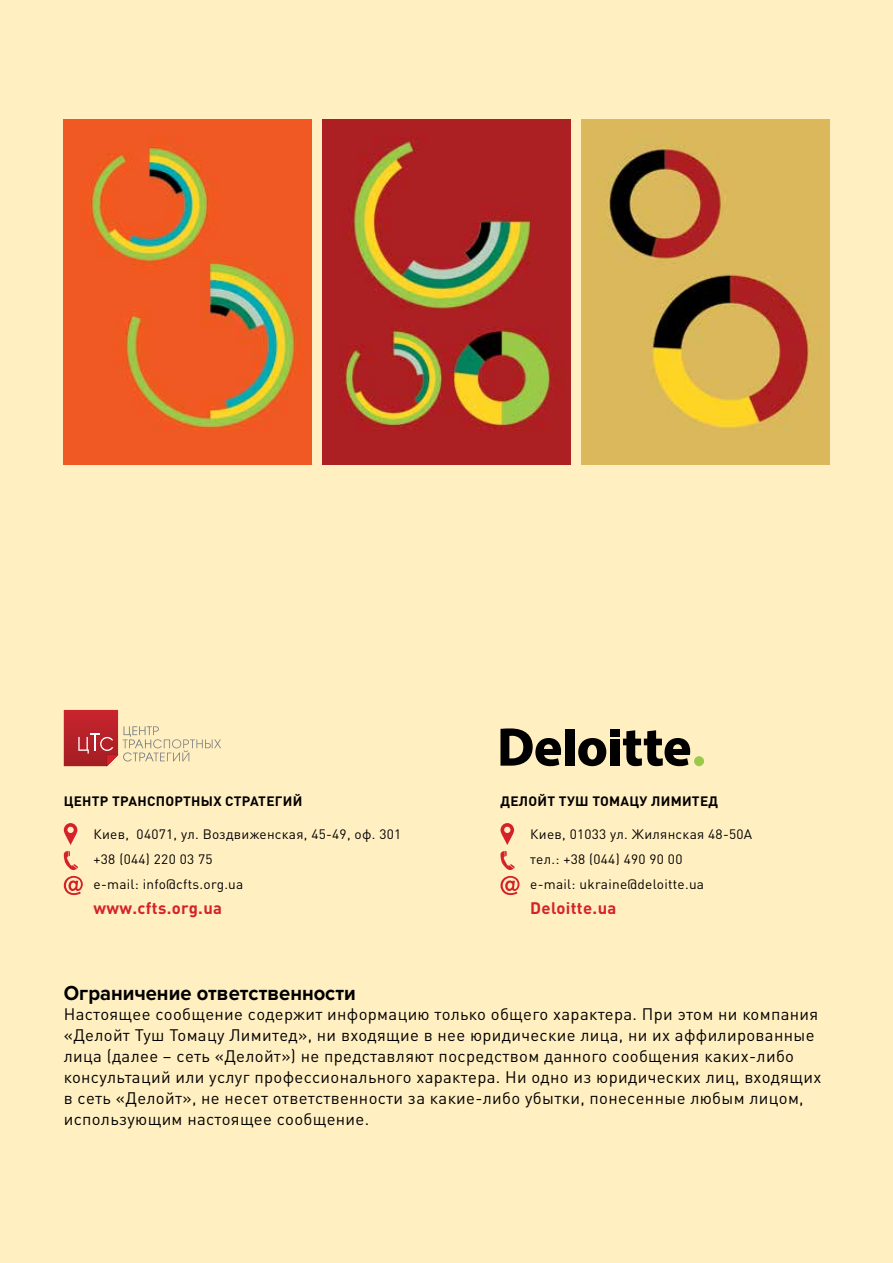
<style>
.page{position:relative;width:893px;height:1263px;background:#ffefc1}
.page>*{position:absolute;margin:0;border:0;box-sizing:border-box;transform-origin:0 0}
.t1{font:700 21px "Proxima Nova";color:#000;scale:.96 1}
.t2{font:16.5px/21px "DIN Pro";letter-spacing:.02em;color:#000}
.t3{font:700 16.5px "DIN Pro";letter-spacing:.02em;color:#d52229}
.t4{font:13.5px/25px "DIN Pro";letter-spacing:.02em;color:#000}
.t5{font:700 13.5px "DIN Pro";letter-spacing:.02em;color:#000}
</style>
<div class="page">
<svg style="left:64px;top:823px;width:13px;height:22px"></svg>
<svg style="left:64px;top:851px;width:14px;height:19px"></svg>
<svg style="left:64px;top:876px;width:19px;height:19px"></svg>
<svg style="left:500px;top:823px;width:14px;height:22px"></svg>
<svg style="left:500px;top:851px;width:15px;height:19px"></svg>
<svg style="left:500px;top:876px;width:19px;height:19px"></svg>
<svg style="left:64px;top:710px;width:157px;height:56px"></svg>
<div style="left:565px;top:729px;width:9px;height:37px;background:#000"></div>
<svg style="left:578px;top:738px;width:28px;height:28px"></svg>
<div style="left:610px;top:739px;width:9px;height:27px;background:#000"></div>
<div style="left:610px;top:729px;width:9px;height:7px;background:#000"></div>
<svg style="left:623px;top:730px;width:67px;height:36px"></svg>
<div style="left:694px;top:756px;width:10px;height:10px;background:#99ca49;border-radius:50%"></div>
<svg style="left:500px;top:728px;width:61px;height:38px"></svg>
<img style="left:323px;top:119px;width:247px;height:345px">
<img style="left:582px;top:119px;width:247px;height:345px">
<img style="left:64px;top:119px;width:247px;height:345px">
<p class="t5" style="left:64px;top:791px;width:240px">ЦЕНТР ТРАНСПОРТНЫХ СТРАТЕГИЙ</p>
<p class="t4" style="left:94px;top:821px;width:309px">Киев, 04071, ул. Воздвиженская, 45-49, оф. 301 +38 (044) 220 03 75<br>e-mail: info@cfts.org.ua</p>
<p class="t3" style="left:94px;top:897px;width:130px">www.cfts.org.ua</p>
<p class="t5" style="left:500px;top:791px;width:219px">ДЕЛОЙТ ТУШ ТОМАЦУ ЛИМИТЕД</p>
<p class="t4" style="left:530px;top:821px;width:223px">Киев, 01033 ул. Жилянская 48-50А тел.: +38 (044) 490 90 00<br>e-mail: ukraine@deloitte.ua</p>
<p class="t3" style="left:530px;top:897px;width:88px">Deloitte.ua</p>
<p class="t1" style="left:64px;top:981px;width:306px">Ограничение ответственности</p>
<p class="t2" style="left:64px;top:1003px;width:759px">Настоящее сообщение содержит информацию только общего характера. При этом ни компания «Делойт Туш Томацу Лимитед», ни входящие в нее юридические лица, ни их аффилированные лица (далее – сеть «Делойт») не представляют посредством данного сообщения каких-либо консультаций или услуг профессионального характера. Ни одно из юридических лиц, входящих в сеть «Делойт», не несет ответственности за какие-либо убытки, понесенные любым лицом, использующим настоящее сообщение.</p>
</div>
